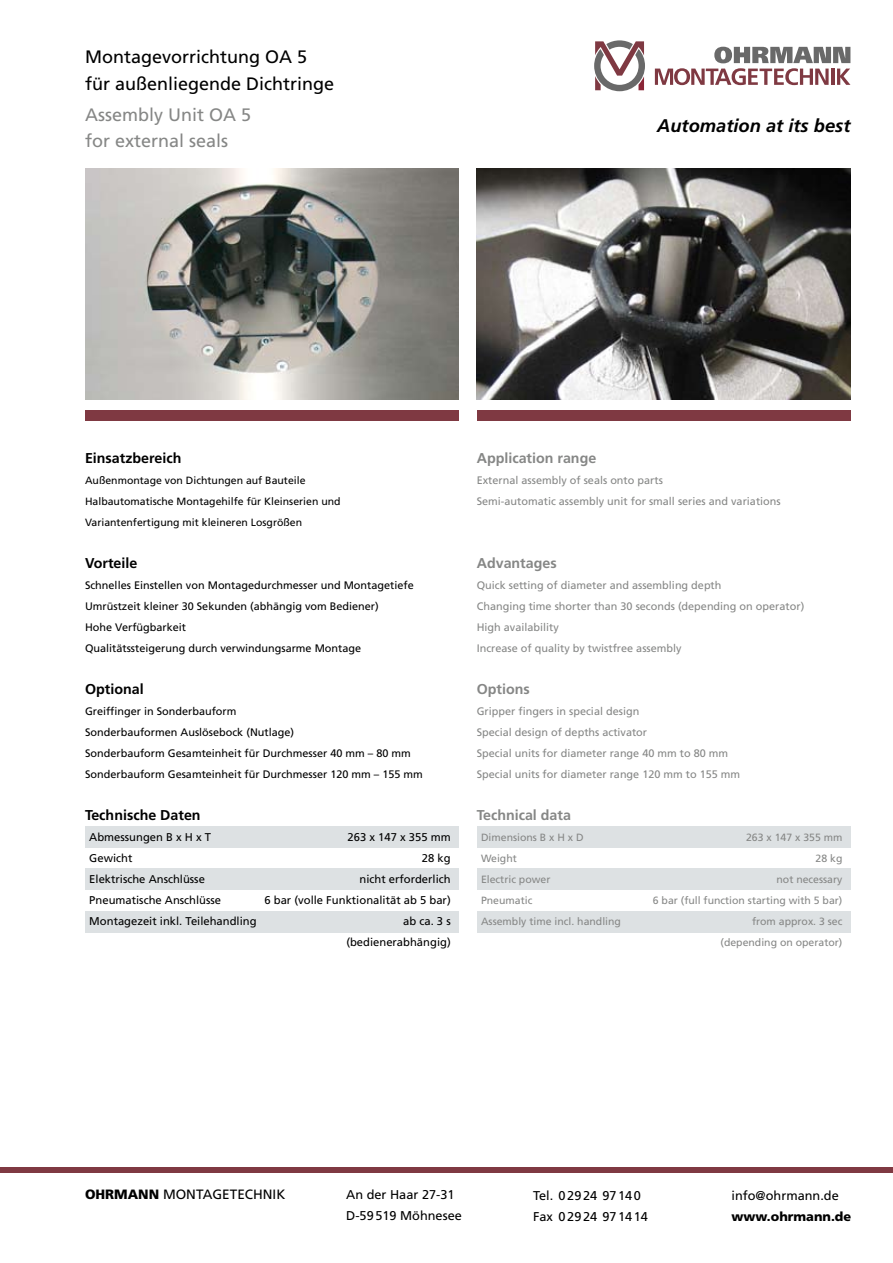
<style>
.page{position:relative;width:893px;height:1263px;background:#fff}
.page>*{position:absolute;margin:0;border:0;box-sizing:border-box;transform-origin:0 0}
.t1{font:italic 700 18.3px "Frutiger";color:#000}
.t2{font:18px/26.2px "Frutiger";color:#000}
.t3{font:18px/26.2px "Frutiger";color:#868786}
.t4{font:700 14.25px "Frutiger";color:#868786}
.t5{font:700 14.25px "Frutiger";color:#000}
.t6{font:13.5px "Frutiger";color:#000}
.t7{font:12.75px/21px "Frutiger";color:#000}
.t8{font:900 12.75px "Frutiger";color:#000}
.t9{font:11.25px/21px "Frutiger";color:#000;text-align:right}
.t10{font:10.8px/21px "Frutiger";color:#868786}
.t11{font:10.8px/21px "Frutiger";color:#000}
.t12{font:10.5px/21px "Frutiger";color:#868786;text-align:right}
.t13{font:10.5px/21px "Frutiger";color:#000}
.s1{font-weight:900}
</style>
<div class="page">
<div style="left:85px;top:827px;width:374px;height:21px;background:#dde1e3"></div>
<div style="left:477px;top:827px;width:373px;height:21px;background:#dde1e3"></div>
<div style="left:85px;top:869px;width:374px;height:21px;background:#dde1e3"></div>
<div style="left:477px;top:869px;width:373px;height:21px;background:#dde1e3"></div>
<div style="left:85px;top:912px;width:374px;height:21px;background:#dde1e3"></div>
<div style="left:477px;top:912px;width:373px;height:21px;background:#dde1e3"></div>
<svg style="left:655px;top:47px;width:195px;height:38px"></svg>
<svg style="left:594px;top:40px;width:51px;height:51px"></svg>
<div style="left:0;top:1167px;width:893px;height:5px;background:#7f3942"></div>
<img style="left:85px;top:169px;width:374px;height:231px">
<img style="left:477px;top:169px;width:373px;height:231px">
<div style="left:85px;top:410px;width:374px;height:11px;background:#7f3942"></div>
<div style="left:477px;top:410px;width:373px;height:11px;background:#7f3942"></div>
<h2 class="t2" style="left:85px;top:44px;width:251px">Montagevorrichtung OA 5 für außenliegende Dichtringe</h2>
<h2 class="t3" style="left:85px;top:102px;width:168px">Assembly Unit OA 5 for external seals</h2>
<h1 class="t1" style="left:657px;top:115px;width:195px">Automation at its best</h1>
<h3 class="t5" style="left:85px;top:449px;width:98px">Einsatzbereich</h3>
<p class="t13" style="left:85px;top:469px;width:257px">Außenmontage von Dichtungen auf Bauteile<br>Halbautomatische Montagehilfe für Kleinserien und<br>Variantenfertigung mit kleineren Losgrößen</p>
<h3 class="t5" style="left:85px;top:554px;width:54px">Vorteile</h3>
<p class="t11" style="left:85px;top:574px;width:330px">Schnelles Einstellen von Montagedurchmesser und Montagetiefe Umrüstzeit kleiner 30 Sekunden (abhängig vom Bediener)<br>Hohe Verfügbarkeit<br>Qualitätssteigerung durch verwindungsarme Montage</p>
<h3 class="t5" style="left:85px;top:680px;width:60px">Optional</h3>
<p class="t11" style="left:85px;top:700px;width:339px">Greiffinger in Sonderbauform<br>Sonderbauformen Auslösebock (Nutlage)<br>Sonderbauform Gesamteinheit für Durchmesser 40 mm – 80 mm Sonderbauform Gesamteinheit für Durchmesser 120 mm – 155 mm</p>
<h3 class="t5" style="left:85px;top:806px;width:117px">Technische Daten</h3>
<p class="t9" style="left:89px;top:826px;width:123px">Abmessungen B x H x T</p>
<p class="t9" style="left:348px;top:826px;width:105px">263 x 147 x 355 mm</p>
<p class="t9" style="left:89px;top:847px;width:45px">Gewicht</p>
<p class="t9" style="left:422px;top:847px;width:30px">28 kg</p>
<p class="t9" style="left:89px;top:868px;width:117px">Elektrische Anschlüsse</p>
<p class="t9" style="left:359px;top:868px;width:93px">nicht erforderlich</p>
<p class="t9" style="left:89px;top:889px;width:133px">Pneumatische Anschlüsse</p>
<p class="t9" style="left:264px;top:889px;width:188px">6 bar (volle Funktionalität ab 5 bar)</p>
<p class="t9" style="left:89px;top:910px;width:169px">Montagezeit inkl. Teilehandling</p>
<p class="t9" style="left:346px;top:910px;width:106px">ab ca. 3 s (bedienerabhängig)</p>
<h3 class="t4" style="left:477px;top:449px;width:121px">Application range</h3>
<p class="t10" style="left:477px;top:469px;width:305px">External assembly of seals onto parts<br>Semi-automatic assembly unit for small series and variations</p>
<h3 class="t4" style="left:477px;top:554px;width:81px">Advantages</h3>
<p class="t10" style="left:477px;top:574px;width:329px">Quick setting of diameter and assembling depth<br>Changing time shorter than 30 seconds (depending on operator)<br>High availability<br>Increase of quality by twistfree assembly</p>
<h3 class="t4" style="left:477px;top:680px;width:55px">Options</h3>
<p class="t10" style="left:477px;top:700px;width:265px">Gripper fingers in special design<br>Special design of depths activator<br>Special units for diameter range 40 mm to 80 mm Special units for diameter range 120 mm to 155 mm</p>
<h3 class="t4" style="left:477px;top:806px;width:96px">Technical data</h3>
<p class="t12" style="left:481px;top:826px;width:104px">Dimensions B x H x D</p>
<p class="t12" style="left:746px;top:826px;width:98px">263 x 147 x 355 mm</p>
<p class="t12" style="left:481px;top:847px;width:37px">Weight</p>
<p class="t12" style="left:816px;top:847px;width:28px">28 kg</p>
<p class="t12" style="left:481px;top:868px;width:71px">Electric power</p>
<p class="t12" style="left:776px;top:868px;width:67px">not necessary</p>
<p class="t12" style="left:481px;top:889px;width:53px">Pneumatic</p>
<p class="t12" style="left:653px;top:889px;width:191px">6 bar (full function starting with 5 bar)</p>
<p class="t12" style="left:481px;top:910px;width:142px">Assembly time incl. handling</p>
<p class="t12" style="left:720px;top:910px;width:123px">from approx. 3 sec (depending on operator)</p>
<p class="t6" style="left:85px;top:1187px;width:202px"><span class="s1">OHRMANN</span> MONTAGETECHNIK</p>
<p class="t7" style="left:346px;top:1184px;width:117px">An der Haar 27-31<br>D-59519 Möhnesee</p>
<p class="t7" style="left:533px;top:1184px;width:117px">Tel. 02924 97140<br>Fax 02924 971414</p>
<p class="t7" style="left:731px;top:1184px;width:109px">info@ohrmann.de</p>
<p class="t8" style="left:731px;top:1208px;width:121px">www.ohrmann.de</p>
</div>
